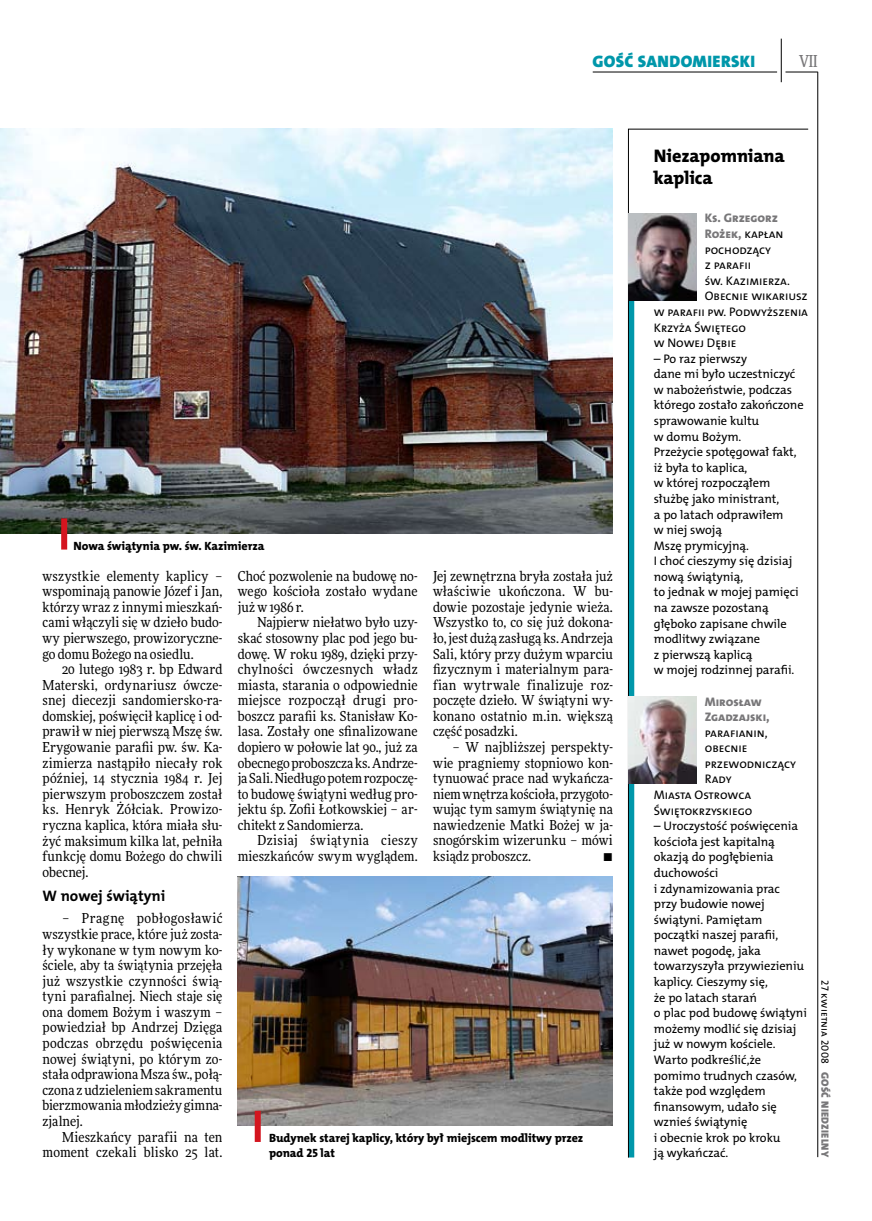
<style>
.page{position:relative;width:872px;height:1221px;background:#fff}
.page>*{position:absolute;margin:0;border:0;box-sizing:border-box;transform-origin:0 0}
.t1{font:18.3px/21.6px "The Mix HP8 Ex Bld";letter-spacing:.02em;color:#000}
.t2{font:16.65px "The Mix HP9 Blk";letter-spacing:.02em;color:#0097aa}
.t3{font:500 16.5px "Freeday Narrow";color:#787779;scale:.9 1}
.t4{font:15.3px "The Mix HP7 Bld";color:#000}
.t5{font:13.8px/15.6px "Freeday Narrow News";letter-spacing:.01em;color:#000;text-align:justify}
.t6{font:12.45px/15.6px "The Mix HP5 Plain";letter-spacing:-.005em;color:#000}
.t7{font:12.45px/15.6px "The Mix HP8 Ex Bld";letter-spacing:-.005em;color:#787779}
.t8{font:12px/15.6px "The Mix HP8 Ex Bld";letter-spacing:.005em;color:#000}
.t9{font:10.5px "The Mix HP9 Blk";letter-spacing:.025em;color:#787779}
.t10{font:10.5px "The Mix HP5 Plain";letter-spacing:.02em;color:#000}
.s1{font-family:"The Mix HP5 Plain";color:#000}
</style>
<div class="page">
<hr style="left:817px;top:72px;width:1px;height:1084px;background:#000">
<hr style="left:781px;top:39px;width:1px;height:43px;background:#000">
<hr style="left:785px;top:72px;width:32px;height:1px;background:#000">
<hr style="left:592px;top:72px;width:185px;height:1px;background:#000">
<img style="left:0;top:129px;width:613px;height:405px">
<img style="left:238px;top:876px;width:375px;height:249px">
<div style="left:255px;top:1110px;width:6px;height:31px;background:#d4151f"></div>
<svg style="left:628px;top:129px;width:180px;height:1028px"></svg>
<img style="left:628px;top:213px;width:68px;height:87px">
<img style="left:628px;top:696px;width:68px;height:87px">
<div style="left:61px;top:518px;width:6px;height:31px;background:#d4151f"></div>
<p class="t2" style="left:592px;top:50px;width:164px">GOŚĆ SANDOMIERSKI</p>
<p class="t3" style="left:799px;top:50px;width:22px">VII</p>
<p class="t8" style="left:74px;top:538px;width:192px">Nowa świątynia pw. św. Kazimierza</p>
<p class="t5" style="left:43px;top:568px;width:181px">wszystkie elementy kaplicy – wspominają panowie Józef i Jan, którzy wraz z innymi mieszkań&shy;cami włączyli się w dzieło budo&shy;wy pierwszego, prowizoryczne&shy;go domu Bożego na osiedlu.</p>
<p class="t5" style="left:43px;top:661px;width:181px;text-indent:20px">20 lutego 1983 r. bp Edward Materski, ordynariusz ówcze&shy;snej diecezji sandomiersko-ra&shy;domskiej, poświęcił kaplicę i od&shy;prawił w niej pierwszą Mszę św.<br>Erygowanie parafii pw. św. Ka&shy;zimierza nastąpiło niecały rok później, 14 stycznia 1984 r. Jej pierwszym proboszczem został ks. Henryk Żółciak. Prowizo&shy;ryczna kaplica, która miała słu&shy;żyć maksimum kilka lat, pełniła funkcję domu Bożego do chwili obecnej.</p>
<p class="t4" style="left:43px;top:885px;width:124px">W nowej świątyni</p>
<p class="t5" style="left:43px;top:910px;width:181px;text-indent:20px">– Pragnę pobłogosławić wszystkie prace, które już zosta&shy;ły wykonane w tym nowym ko&shy;ściele, aby ta świątynia przejęła już wszystkie czynności świą&shy;tyni parafialnej. Niech staje się ona domem Bożym i waszym – powiedział bp Andrzej Dzięga podczas obrzędu poświęcenia nowej świątyni, po którym zo&shy;stała odprawiona Msza św., połą&shy;czona z udzieleniem sakramentu bierzmowania młodzieży gimna&shy;zjalnej.</p>
<p class="t5" style="left:43px;top:1128px;width:181px;text-align:right">Mieszkańcy parafii na ten moment czekali blisko 25 lat.</p>
<p class="t5" style="left:238px;top:568px;width:181px">Choć pozwolenie na budowę no&shy;wego kościoła zostało wydane już w 1986 r.</p>
<p class="t5" style="left:238px;top:614px;width:181px;text-indent:20px">Najpierw niełatwo było uzy&shy;skać stosowny plac pod jego bu&shy;dowę. W roku 1989, dzięki przy&shy;chylności ówczesnych władz miasta, starania o odpowiednie miejsce rozpoczął drugi pro&shy;boszcz parafii ks. Stanisław Ko&shy;lasa. Zostały one sfinalizowane dopiero w połowie lat 90., już za obecnego proboszcza ks. Andrze&shy;ja Sali. Niedługo potem rozpoczę&shy;to budowę świątyni według pro&shy;jektu śp. Zofii Łotkowskiej – ar&shy;chitekt z Sandomierza.</p>
<p class="t5" style="left:238px;top:832px;width:181px;text-align:right">Dzisiaj świątynia cieszy mieszkańców swym wyglądem.</p>
<p class="t5" style="left:433px;top:567px;width:181px">Jej zewnętrzna bryła została już właściwie ukończona. W bu&shy;dowie pozostaje jedynie wieża.<br>Wszystko to, co się już dokona&shy;ło, jest dużą zasługą ks. Andrzeja Sali, który przy dużym wparciu fizycznym i materialnym para&shy;fian wytrwale finalizuje roz&shy;poczęte dzieło. W świątyni wy&shy;konano ostatnio m.in. większą część posadzki.</p>
<p class="t5" style="left:433px;top:739px;width:181px;text-indent:20px">– W najbliższej perspekty&shy;wie pragniemy stopniowo kon&shy;tynuować prace nad wykańcza&shy;niem wnętrza kościoła, przygoto&shy;wując tym samym świątynię na nawiedzenie Matki Bożej w ja&shy;snogórskim wizerunku – mówi ksiądz proboszcz.</p>
<p class="t5" style="left:603px;top:848px;width:11px">•</p>
<p class="t8" style="left:269px;top:1129px;width:316px">Budynek starej kaplicy, który był miejscem modlitwy przez ponad 25 lat</p>
<h1 class="t1" style="left:654px;top:145px;width:132px">Niezapomniana kaplica</h1>
<p class="t7" style="left:705px;top:210px;width:80px">Ks. Grzegorz<br>Rożek, <span class="s1">kapłan</span></p>
<p class="t6" style="left:705px;top:242px;width:68px">pochodzący</p>
<p class="t6" style="left:705px;top:257px;width:48px">z parafii</p>
<p class="t6" style="left:705px;top:273px;width:87px">św. Kazimierza.</p>
<p class="t6" style="left:705px;top:288px;width:104px">Obecnie wikariusz</p>
<p class="t6" style="left:654px;top:304px;width:156px">w parafii pw. Podwyższenia</p>
<p class="t6" style="left:654px;top:319px;width:94px">Krzyża Świętego</p>
<p class="t6" style="left:654px;top:335px;width:84px">w Nowej Dębie</p>
<p class="t6" style="left:654px;top:351px;width:151px">– Po raz pierwszy<br>dane mi było uczestniczyć w nabożeństwie, podczas którego zostało zakończone sprawowanie kultu<br>w domu Bożym.<br>Przeżycie spotęgował fakt, iż była to kaplica,<br>w której rozpocząłem służbę jako ministrant,<br>a po latach odprawiłem<br>w niej swoją<br>Mszę prymicyjną.<br>I choć cieszymy się dzisiaj nową świątynią,<br>to jednak w mojej pamięci na zawsze pozostaną głęboko zapisane chwile modlitwy związane<br>z pierwszą kaplicą<br>w mojej rodzinnej parafii.</p>
<p class="t7" style="left:705px;top:693px;width:66px">Mirosław<br>Zgadzajski,</p>
<p class="t6" style="left:705px;top:724px;width:64px">parafianin,</p>
<p class="t6" style="left:705px;top:740px;width:44px">obecnie</p>
<p class="t6" style="left:705px;top:755px;width:93px">przewodniczący</p>
<p class="t6" style="left:705px;top:771px;width:28px">Rady</p>
<p class="t6" style="left:654px;top:787px;width:99px">Miasta Ostrowca</p>
<p class="t6" style="left:654px;top:802px;width:100px">Świętokrzyskiego</p>
<p class="t6" style="left:654px;top:818px;width:155px">– U roczystość poświęcenia kościoła jest kapitalną okazją do pogłębienia duchowości<br>i zdynamizowania prac<br>przy budowie nowej świątyni. Pamiętam początki naszej parafii, nawet pogodę, jaka towarzyszyła przywiezieniu kaplicy. Cieszymy się,<br>że po latach starań<br>o plac pod budowę świątyni możemy modlić się dzisiaj już w nowym kościele.<br>Warto podkreślić,że pomimo trudnych czasów, także pod względem finansowym, udało się wznieś świątynię<br>i obecnie krok po kroku<br>ją wykańczać.</p>
<p class="t10" style="left:832px;top:980px;width:85px;rotate:90deg">27 kwietnia 2008</p>
<p class="t9" style="left:832px;top:1071px;width:87px;rotate:90deg">GOŚĆ NIEDZIELNY</p>
</div>
